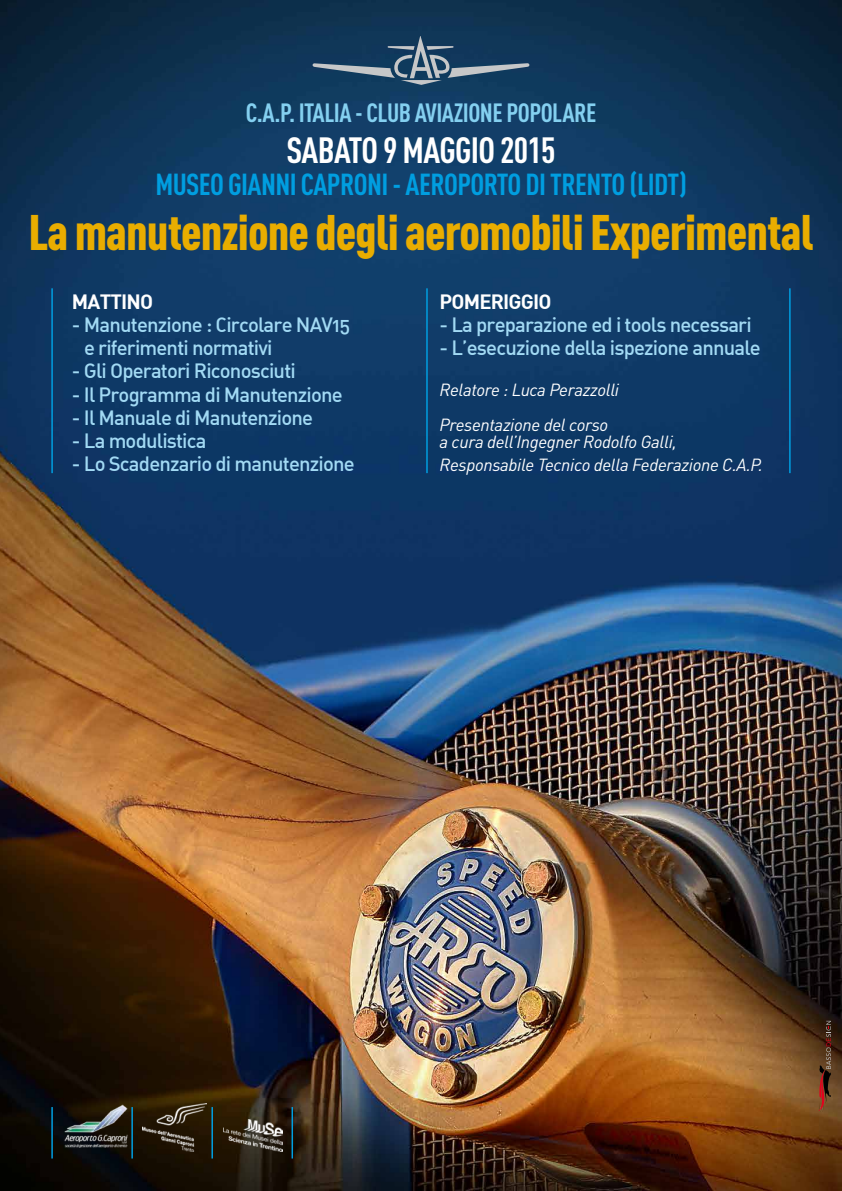
<style>
.page{position:relative;width:842px;height:1191px;background:#fff}
.page>*{position:absolute;margin:0;border:0;box-sizing:border-box;transform-origin:0 0}
.t1{font:900 49.2px "DIN Cond";letter-spacing:-.02em;color:#e9ad00}
.t2{font:700 36px "DIN Cond";letter-spacing:-.02em;color:#fff}
.t3{font:700 30px "DIN Cond";letter-spacing:-.02em;color:#009ee0}
.t4{font:700 26.1px "DIN Cond";letter-spacing:-.02em;color:#84d0f0}
.t5{font:20.3px/23.2px "DIN Medium Alternate";letter-spacing:-.04em;color:#a2daf4}
.t6{font:20.3px "DIN Bold";letter-spacing:-.04em;color:#fff}
.t7{font:italic 17.4px/34.8px "DIN";letter-spacing:-.02em;color:#fff}
</style>
<div class="page">
<img style="left:0;top:0;width:842px;height:1191px">
<svg style="left:818px;top:1020px;width:13px;height:91px"></svg>
<svg style="left:312px;top:36px;width:218px;height:49px;background:#30516e"></svg>
<hr style="left:426px;top:288px;width:2px;height:185px;background:#009ee0">
<hr style="left:51px;top:288px;width:2px;height:185px;background:#009ee0">
<hr style="left:51px;top:1107px;width:2px;height:51px;background:#009ee0">
<hr style="left:131px;top:1107px;width:2px;height:51px;background:#009ee0">
<hr style="left:211px;top:1107px;width:2px;height:51px;background:#009ee0">
<hr style="left:292px;top:1107px;width:1px;height:51px;background:#009ee0">
<hr style="left:789px;top:288px;width:2px;height:185px;background:#009ee0">
<img style="left:65px;top:1104px;width:63px;height:43px">
<img style="left:143px;top:1103px;width:63px;height:48px">
<img style="left:223px;top:1119px;width:59px;height:32px">
<p class="t4" style="left:246px;top:96px;width:352px">C.A.P. ITALIA - CLUB AVIAZIONE POPOLARE</p>
<h2 class="t2" style="left:286px;top:128px;width:271px">SABATO 9 MAGGIO 2015</h2>
<h3 class="t3" style="left:155px;top:166px;width:533px">MUSEO GIANNI CAPRONI - AEROPORTO DI TRENTO (LIDT)</h3>
<h1 class="t1" style="left:28px;top:201px;width:787px">La manutenzione degli aeromobili Experimental</h1>
<p class="t6" style="left:72px;top:288px;width:83px">MATTINO</p>
<p class="t5" style="left:84px;top:312px;width:268px;text-indent:-12px">- Manutenzione : Circolare NAV15 e riferimenti normativi</p>
<p class="t5" style="left:72px;top:359px;width:225px">- Gli Operatori Riconosciuti</p>
<p class="t5" style="left:72px;top:382px;width:272px">- Il Programma di Manutenzione</p>
<p class="t5" style="left:72px;top:405px;width:243px">- Il Manuale di Manutenzione</p>
<p class="t5" style="left:72px;top:428px;width:136px">- La modulistica</p>
<p class="t5" style="left:72px;top:451px;width:284px">- Lo Scadenzario di manutenzione</p>
<p class="t6" style="left:439px;top:288px;width:114px">POMERIGGIO</p>
<p class="t5" style="left:439px;top:312px;width:314px">- La preparazione ed i tools necessari</p>
<p class="t5" style="left:439px;top:336px;width:323px">- L’esecuzione della ispezione annuale</p>
<p class="t7" style="left:439px;top:372px;width:181px">Relatore : Luca Perazzolli<br>Presentazione del corso</p>
<p class="t7" style="left:439px;top:430px;width:325px;line-height:23.2px">a cura dell’Ingegner Rodolfo Galli,<br>Responsabile Tecnico della Federazione C.A.P.</p>
</div>
